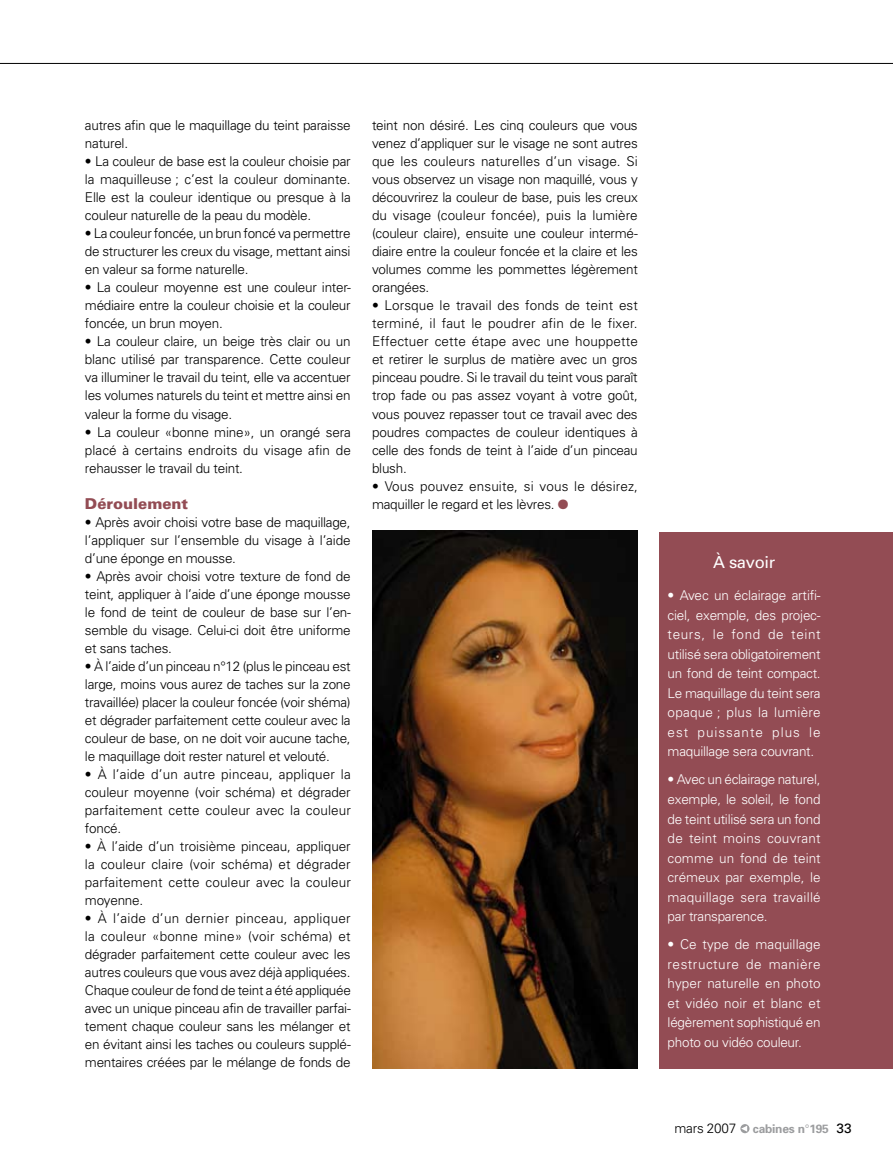
<style>
.page{position:relative;width:893px;height:1170px;background:#fff}
.page>*{position:absolute;margin:0;border:0;box-sizing:border-box;transform-origin:0 0}
.t1{font:16.5px "Univers";letter-spacing:-.02em;color:#fff}
.t2{font:900 15px "Univers";color:#934c54}
.t3{font:300 13.5px/18px "Univers";letter-spacing:-.02em;color:#000;text-align:justify}
.t4{font:300 13.5px/19.5px "Univers";letter-spacing:-.02em;color:#fff;text-align:justify}
.t5{font:300 13.5px/18px "Univers";letter-spacing:.01em;color:#000}
.t6{font:13.5px "Univers";color:#000}
.t7{font:700 12px "Univers";letter-spacing:-.02em;color:#9c9d9f}
.s1{color:#934c54}
</style>
<div class="page">
<svg style="left:740px;top:1124px;width:9px;height:9px"></svg>
<hr style="left:0;top:63px;width:893px;height:1px;background:#000">
<img style="left:372px;top:531px;width:266px;height:537px">
<div style="left:659px;top:532px;width:234px;height:536px;background:#934c54"></div>
<p class="t3" style="left:85px;top:116px;width:267px">autres afin que le maquillage du teint paraisse naturel.</p>
<p class="t3" style="left:85px;top:152px;width:267px">• La couleur de base est la couleur choisie par la maquilleuse ; c’est la couleur dominante.<br>Elle est la couleur identique ou presque à la couleur naturelle de la peau du modèle.</p>
<p class="t3" style="left:85px;top:224px;width:267px">• La couleur foncée, un brun foncé va permettre de structurer les creux du visage, mettant ainsi en valeur sa forme naturelle.</p>
<p class="t3" style="left:85px;top:278px;width:267px">• La couleur moyenne est une couleur inter&shy;médiaire entre la couleur choisie et la couleur foncée, un brun moyen.</p>
<p class="t3" style="left:85px;top:332px;width:267px">• La couleur claire, un beige très clair ou un blanc utilisé par transparence. Cette couleur va illuminer le travail du teint, elle va accentuer les volumes naturels du teint et mettre ainsi en valeur la forme du visage.</p>
<p class="t3" style="left:85px;top:422px;width:267px">• La couleur «bonne mine», un orangé sera placé à certains endroits du visage afin de rehausser le travail du teint.</p>
<p class="t2" style="left:85px;top:494px;width:105px">Déroulement</p>
<p class="t3" style="left:85px;top:512px;width:267px">• Après avoir choisi votre base de maquillage, l’appliquer sur l’ensemble du visage à l’aide d’une éponge en mousse.</p>
<p class="t3" style="left:85px;top:566px;width:267px">• Après avoir choisi votre texture de fond de teint, appliquer à l’aide d’une éponge mousse le fond de teint de couleur de base sur l’en&shy;semble du visage. Celui-ci doit être uniforme et sans taches.</p>
<p class="t3" style="left:85px;top:656px;width:267px">• À l’aide d’un pinceau n°12 (plus le pinceau est large, moins vous aurez de taches sur la zone travaillée) placer la couleur foncée (voir shéma) et dégrader parfaitement cette couleur avec la couleur de base, on ne doit voir aucune tache, le maquillage doit rester naturel et velouté.</p>
<p class="t3" style="left:85px;top:764px;width:267px">• À l’aide d’un autre pinceau, appliquer la couleur moyenne (voir schéma) et dégrader parfaitement cette couleur avec la couleur foncé.</p>
<p class="t3" style="left:85px;top:836px;width:267px">• À l’aide d’un troisième pinceau, appliquer la couleur claire (voir schéma) et dégrader parfaitement cette couleur avec la couleur moyenne.</p>
<p class="t3" style="left:85px;top:908px;width:267px">• À l’aide d’un dernier pinceau, appliquer la couleur «bonne mine» (voir schéma) et dégrader parfaitement cette couleur avec les autres couleurs que vous avez déjà appliquées.<br>Chaque couleur de fond de teint a été appliquée avec un unique pinceau afin de travailler parfai&shy;tement chaque couleur sans les mélanger et en évitant ainsi les taches ou couleurs supplé&shy;mentaires créées par le mélange de fonds de</p>
<p class="t3" style="left:372px;top:116px;width:267px">teint non désiré. Les cinq couleurs que vous venez d’appliquer sur le visage ne sont autres que les couleurs naturelles d’un visage. Si vous observez un visage non maquillé, vous y découvrirez la couleur de base, puis les creux du visage (couleur foncée), puis la lumière (couleur claire), ensuite une couleur intermé&shy;diaire entre la couleur foncée et la claire et les volumes comme les pommettes légèrement orangées.</p>
<p class="t3" style="left:372px;top:296px;width:267px">• Lorsque le travail des fonds de teint est terminé, il faut le poudrer afin de le fixer.<br>Effectuer cette étape avec une houppette et retirer le surplus de matière avec un gros pinceau poudre. Si le travail du teint vous paraît trop fade ou pas assez voyant à votre goût, vous pouvez repasser tout ce travail avec des poudres compactes de couleur identiques à celle des fonds de teint à l’aide d’un pinceau blush.</p>
<p class="t5" style="left:372px;top:476px;width:267px">• Vous pouvez ensuite, si vous le désirez, maquiller le regard et les lèvres. <span class="s1">●</span></p>
<p class="t1" style="left:713px;top:552px;width:63px">À savoir</p>
<p class="t4" style="left:668px;top:585px;width:155px">• Avec un éclairage artifi&shy;ciel, exemple, des projec&shy;teurs, le fond de teint utilisé sera obligatoirement un fond de teint compact.<br>Le maquillage du teint sera opaque ; plus la lumière est puissante plus le maquillage sera couvrant.</p>
<p class="t4" style="left:668px;top:769px;width:155px">• Avec un éclairage naturel, exemple, le soleil, le fond de teint utilisé sera un fond de teint moins couvrant comme un fond de teint crémeux par exemple, le maquillage sera travaillé par transparence.</p>
<p class="t4" style="left:668px;top:934px;width:155px">• Ce type de maquillage restructure de manière hyper naturelle en photo et vidéo noir et blanc et légèrement sophistiqué en photo ou vidéo couleur.</p>
<p class="t3" style="left:675px;top:1118px;width:63px">mars 2007</p>
<p class="t7" style="left:753px;top:1120px;width:77px">cabines n 195</p>
<p class="t6" style="left:837px;top:1119px;width:17px">33</p>
</div>
